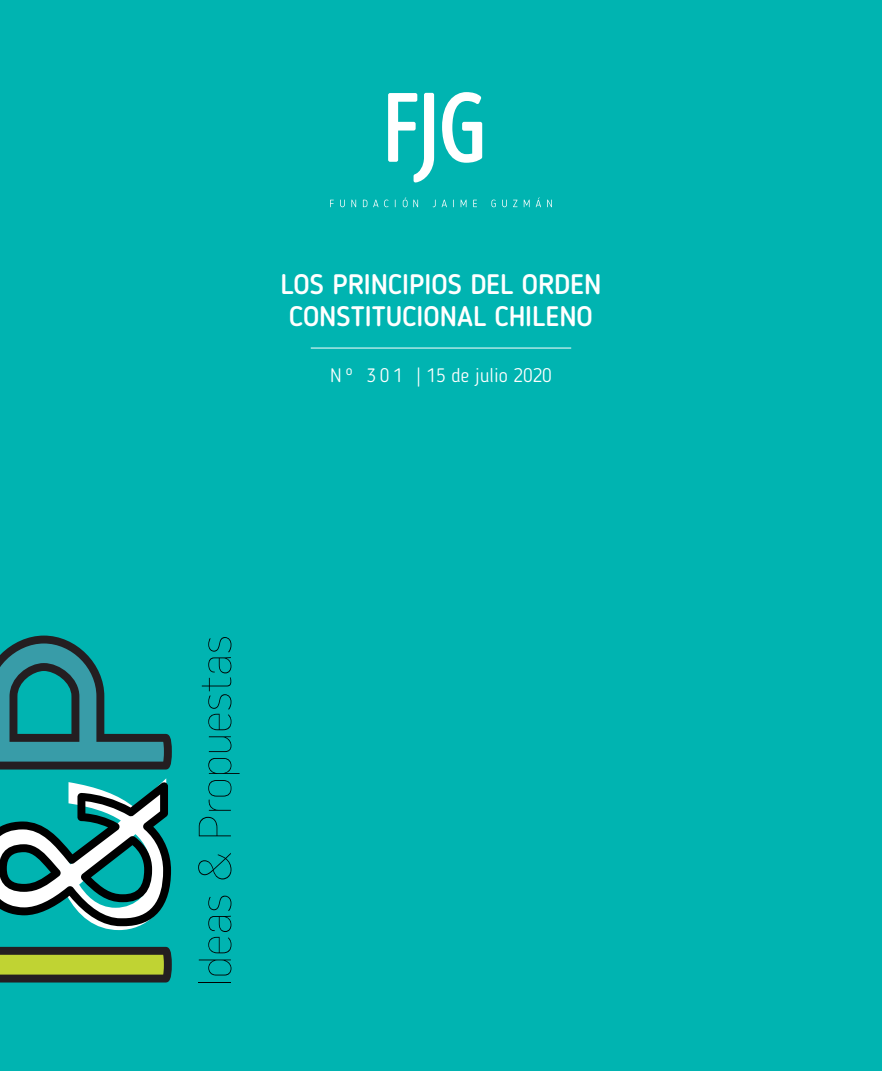
<style>
.page{position:relative;width:882px;height:1071px;background:#00b4b1}
.page>*{position:absolute;margin:0;border:0;box-sizing:border-box;transform-origin:0 0}
.t1{font:265.65px "Myriad Pro";color:#fff}
.t2{font:500 28px/31.5px "Blogger Sans";color:#fff;text-align:center}
.t3{font:300 19.25px "Blogger Sans";color:#fff}
</style>
<div class="page">
<svg style="left:0;top:947px;width:172px;height:36px;background:#747f2d"></svg>
<svg style="left:0;top:636px;width:172px;height:134px"></svg>
<hr style="left:199px;top:982px;width:32px;height:1px;background:#000">
<svg style="left:199px;top:960px;width:32px;height:16px"></svg>
<svg style="left:208px;top:896px;width:23px;height:57px"></svg>
<svg style="left:198px;top:853px;width:33px;height:26px"></svg>
<svg style="left:199px;top:817px;width:32px;height:19px"></svg>
<svg style="left:208px;top:780px;width:23px;height:31px"></svg>
<svg style="left:208px;top:758px;width:32px;height:16px"></svg>
<svg style="left:209px;top:736px;width:22px;height:16px"></svg>
<svg style="left:202px;top:637px;width:29px;height:93px"></svg>
<svg style="left:0;top:782px;width:171px;height:144px"></svg>
<hr style="left:311px;top:348px;width:260px;height:1px;background:#fff">
<svg style="left:330px;top:200px;width:4px;height:7px"></svg>
<svg style="left:388px;top:93px;width:46px;height:90px"></svg>
<svg style="left:442px;top:92px;width:40px;height:71px"></svg>
<svg style="left:340px;top:200px;width:5px;height:7px"></svg>
<svg style="left:351px;top:200px;width:5px;height:7px"></svg>
<svg style="left:363px;top:200px;width:4px;height:7px"></svg>
<svg style="left:373px;top:200px;width:5px;height:7px"></svg>
<svg style="left:384px;top:200px;width:4px;height:7px"></svg>
<svg style="left:403px;top:197px;width:15px;height:10px"></svg>
<svg style="left:433px;top:200px;width:3px;height:7px"></svg>
<svg style="left:442px;top:200px;width:5px;height:7px"></svg>
<svg style="left:461px;top:200px;width:6px;height:7px"></svg>
<svg style="left:473px;top:200px;width:4px;height:7px"></svg>
<svg style="left:491px;top:200px;width:5px;height:7px"></svg>
<svg style="left:502px;top:200px;width:5px;height:7px"></svg>
<svg style="left:513px;top:200px;width:4px;height:7px"></svg>
<svg style="left:524px;top:200px;width:6px;height:7px"></svg>
<svg style="left:536px;top:197px;width:5px;height:10px"></svg>
<svg style="left:547px;top:200px;width:5px;height:7px"></svg>
<p class="t2" style="left:281px;top:268px;width:322px">LOS PRINCIPIOS DEL ORDEN<br>CONSTITUCIONAL CHILENO</p>
<p class="t3" style="left:330px;top:364px;width:223px">N º 3 0 1 | 15 de julio 2020</p>
<h1 class="t1" style="left:-87px;top:938px;width:162px;rotate:-90deg">&amp;</h1>
</div>
